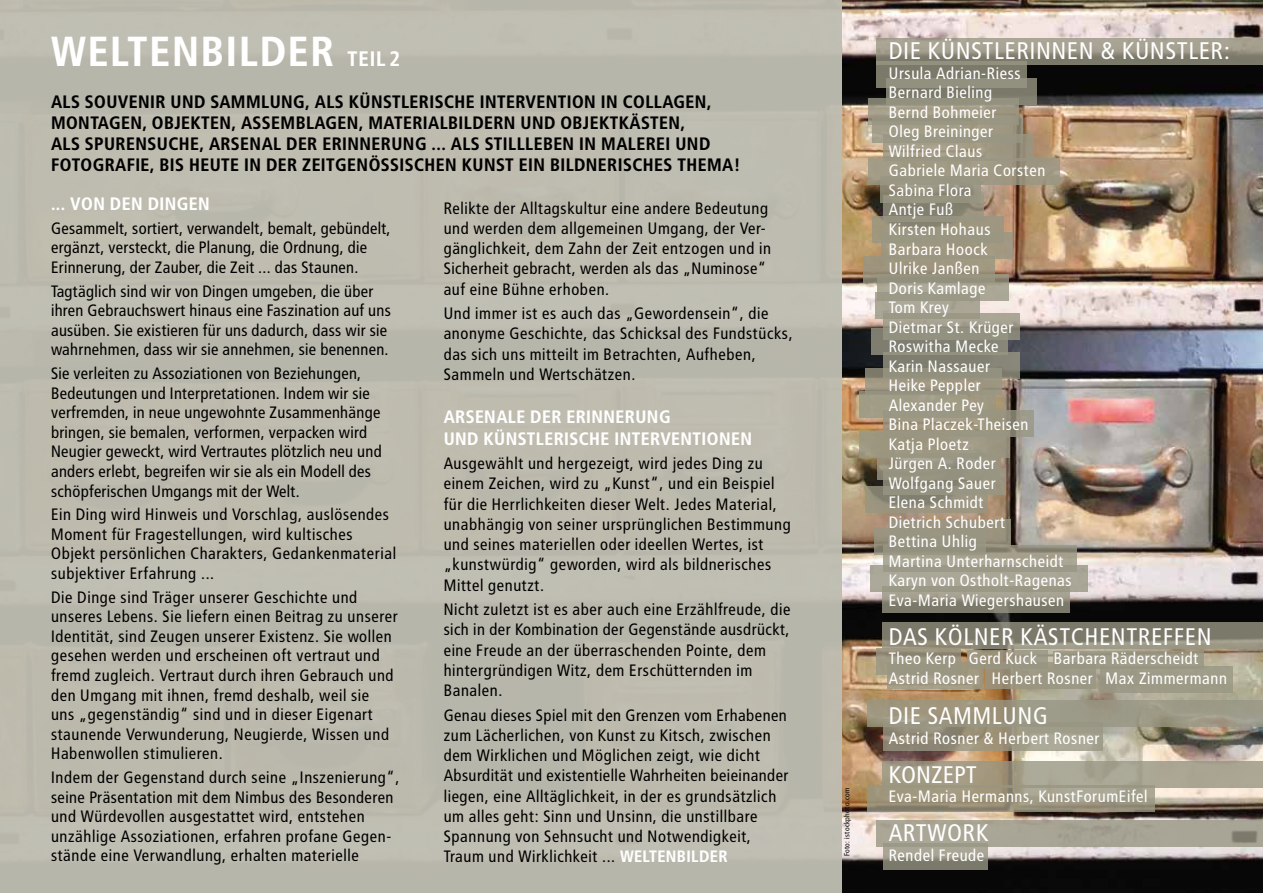
<style>
.page{position:relative;width:1263px;height:893px;background:#fff}
.page>*{position:absolute;margin:0;border:0;box-sizing:border-box;transform-origin:0 0}
.t1{font:700 42px "Transit";letter-spacing:.02em;color:#fff}
.t2{font:24px "Transit";color:#fff}
.t3{font:24px "Transit";letter-spacing:-.02em;color:#fff}
.t4{font:700 18px/21px "Transit";color:#000}
.t5{font:700 18px/21.8px "Transit";color:#fff}
.t6{font:16.5px/20.2px "Transit";color:#000}
.t7{font:16.5px/19.5px "Transit";letter-spacing:-.02em;color:#000}
.t8{font:16.5px/19.5px "Transit";color:#fff}
.t9{font:7.5px "Transit";color:#000}
.s1{font-size:21px}
.s2{font-weight:700;color:#fff}
</style>
<div class="page">
<img style="left:863px;top:0;width:400px;height:893px">
<img style="left:842px;top:0;width:21px;height:893px">
<div style="left:0;top:0;width:842px;height:893px;background:#bebbae"></div>
<svg style="left:876px;top:38px;width:387px;height:26px;background:#969282"></svg>
<svg style="left:876px;top:61px;width:151px;height:27px;background:#807f6f"></svg>
<div style="left:886px;top:79px;width:151px;height:26px;background:linear-gradient(to right,#868474,#848272)"></div>
<div style="left:868px;top:98px;width:151px;height:26px;background:#989683"></div>
<div style="left:872px;top:116px;width:151px;height:27px;background:#989683"></div>
<svg style="left:883px;top:135px;width:151px;height:23px;fill:#9c9783"></svg>
<div style="left:868px;top:158px;width:191px;height:27px;background:#9f9883"></div>
<div style="left:880px;top:176px;width:101px;height:26px;background:linear-gradient(to bottom,#a29e8b,#817d6b)"></div>
<svg style="left:883px;top:195px;width:100px;height:21px;background:#8c8876"></svg>
<div style="left:872px;top:216px;width:131px;height:26px;background:#989683"></div>
<div style="left:881px;top:232px;width:132px;height:26px;background:#989683"></div>
<div style="left:863px;top:257px;width:132px;height:26px;background:linear-gradient(to bottom,#aa9e85,#888270)"></div>
<svg style="left:877px;top:275px;width:132px;height:26px;background:#a09c8b"></svg>
<div style="left:875px;top:292px;width:104px;height:27px;background:linear-gradient(to right,#a5a292,#a4a08f)"></div>
<svg style="left:884px;top:313px;width:136px;height:27px;background:#9e9a8a"></svg>
<div style="left:872px;top:328px;width:136px;height:26px;background:linear-gradient(to right,#848273,#8c8b7b)"></div>
<div style="left:884px;top:352px;width:136px;height:26px;background:linear-gradient(to bottom,#888879,#7c7a6c)"></div>
<svg style="left:865px;top:368px;width:136px;height:27px;background:#97927e"></svg>
<div style="left:859px;top:391px;width:136px;height:26px;background:#a09c85"></div>
<div style="left:883px;top:411px;width:151px;height:26px;background:#989683"></div>
<div style="left:859px;top:431px;width:151px;height:27px;background:#989683"></div>
<div style="left:877px;top:453px;width:123px;height:26px;background:#989683"></div>
<svg style="left:883px;top:468px;width:122px;height:26px"></svg>
<svg style="left:865px;top:486px;width:123px;height:26px;background:#938e7c"></svg>
<div style="left:888px;top:520px;width:122px;height:26px;background:#989683"></div>
<div style="left:874px;top:528px;width:112px;height:26px;background:#989683"></div>
<div style="left:870px;top:565px;width:217px;height:27px;background:#aaa697"></div>
<svg style="left:882px;top:586px;width:188px;height:27px;background:#908d7c"></svg>
<svg style="left:877px;top:648px;width:84px;height:27px"></svg>
<div style="left:887px;top:663px;width:96px;height:26px;background:linear-gradient(to right,#9f9a87,#a29a81)"></div>
<div style="left:967px;top:650px;width:80px;height:19px;background:#989683"></div>
<div style="left:1053px;top:651px;width:151px;height:18px;background:#989683"></div>
<div style="left:867px;top:700px;width:396px;height:26px;background:#989683"></div>
<svg style="left:883px;top:726px;width:219px;height:25px;background:#9b9581"></svg>
<div style="left:1099px;top:667px;width:133px;height:26px;background:#989683"></div>
<div style="left:986px;top:663px;width:110px;height:26px;background:linear-gradient(to right,#999078,#9c9c8a)"></div>
<svg style="left:867px;top:785px;width:287px;height:26px;background:#9c947f"></svg>
<svg style="left:883px;top:847px;width:105px;height:23px;background:#928f80"></svg>
<svg style="left:883px;top:545px;width:193px;height:26px"></svg>
<svg style="left:883px;top:622px;width:380px;height:26px;background:#838071"></svg>
<svg style="left:883px;top:761px;width:380px;height:27px;background:#a5a08c"></svg>
<svg style="left:877px;top:821px;width:386px;height:26px;background:#a6a293"></svg>
<h1 class="t1" style="left:51px;top:26px;width:351px">WELTENBILDER <span class="s1">TEIL 2</span></h1>
<p class="t4" style="left:51px;top:91px;width:691px">ALS SOUVENIR UND SAMMLUNG, ALS KÜNSTLERISCHE INTERVENTION IN COLLAGEN, MONTAGEN, OBJEKTEN, ASSEMBLAGEN, MATERIALBILDERN UND OBJEKTKÄSTEN,<br>ALS SPURENSUCHE, ARSENAL DER ERINNERUNG ... ALS STILLLEBEN IN MALEREI UND FOTOGRAFIE, BIS HEUTE IN DER ZEITGENÖSSISCHEN KUNST EIN BILDNERISCHES THEMA!</p>
<p class="t5" style="left:51px;top:193px;width:161px">... VON DEN DINGEN</p>
<p class="t7" style="left:51px;top:218px;width:342px">Gesammelt, sortiert, verwandelt, bemalt, gebündelt, ergänzt, versteckt, die Planung, die Ordnung, die<br>Erinnerung, der Zauber, die Zeit ... das Staunen.</p>
<p class="t7" style="left:51px;top:281px;width:342px">Tagtäglich sind wir von Dingen umgeben, die über ihren Gebrauchswert hinaus eine Faszination auf uns ausüben. Sie existieren für uns dadurch, dass wir sie wahrnehmen, dass wir sie annehmen, sie benennen.</p>
<p class="t7" style="left:51px;top:364px;width:333px">Sie verleiten zu Assoziationen von Beziehungen, Bedeutungen und Interpretationen. Indem wir sie verfremden, in neue ungewohnte Zusammenhänge bringen, sie bemalen, verformen, verpacken wird Neugier geweckt, wird Vertrautes plötzlich neu und anders erlebt, begreifen wir sie als ein Modell des schöpferischen Umgangs mit der Welt.</p>
<p class="t6" style="left:51px;top:505px;width:347px;line-height:19.5px">Ein Ding wird Hinweis und Vorschlag, auslösendes Moment für Fragestellungen, wird kultisches Objekt persönlichen Charakters, Gedankenmaterial subjektiver Erfahrung ...</p>
<p class="t6" style="left:51px;top:587px;width:349px;line-height:19.5px">Die Dinge sind Träger unserer Geschichte und unseres Lebens. Sie liefern einen Beitrag zu unserer Identität, sind Zeugen unserer Existenz. Sie wollen gesehen werden und erscheinen oft vertraut und fremd zugleich. Vertraut durch ihren Gebrauch und den Umgang mit ihnen, fremd deshalb, weil sie<br>uns „gegenständig“ sind und in dieser Eigenart staunende Verwunderung, Neugierde, Wissen und Habenwollen stimulieren.</p>
<p class="t6" style="left:51px;top:768px;width:351px;line-height:19.5px">Indem der Gegenstand durch seine „Inszenierung“, seine Präsentation mit dem Nimbus des Besonderen und Würdevollen ausgestattet wird, entstehen unzählige Assoziationen, erfahren profane Gegen&shy;stände eine Verwandlung, erhalten materielle</p>
<p class="t6" style="left:444px;top:198px;width:329px">Relikte der Alltagskultur eine andere Bedeutung und werden dem allgemeinen Umgang, der Ver&shy;gänglichkeit, dem Zahn der Zeit entzogen und in Sicherheit gebracht, werden als das „Numinose“ auf eine Bühne erhoben.</p>
<p class="t6" style="left:444px;top:303px;width:351px">Und immer ist es auch das „Gewordensein“, die anonyme Geschichte, das Schicksal des Fundstücks, das sich uns mitteilt im Betrachten, Aufheben, Sammeln und Wertschätzen.</p>
<p class="t5" style="left:444px;top:406px;width:310px">ARSENALE DER ERINNERUNG<br>UND KÜNSTLERISCHE INTERVENTIONEN</p>
<p class="t6" style="left:444px;top:453px;width:349px">Ausgewählt und hergezeigt, wird jedes Ding zu einem Zeichen, wird zu „Kunst“, und ein Beispiel für die Herrlichkeiten dieser Welt. Jedes Material, unabhängig von seiner ursprünglichen Bestimmung und seines materiellen oder ideellen Wertes, ist „kunstwürdig“ geworden, wird als bildnerisches Mittel genutzt.</p>
<p class="t6" style="left:444px;top:599px;width:349px">Nicht zuletzt ist es aber auch eine Erzählfreude, die sich in der Kombination der Gegenstände ausdrückt, eine Freude an der überraschenden Pointe, dem hintergründigen Witz, dem Erschütternden im Banalen.</p>
<p class="t6" style="left:444px;top:705px;width:347px">Genau dieses Spiel mit den Grenzen vom Erhabenen zum Lächerlichen, von Kunst zu Kitsch, zwischen dem Wirklichen und Möglichen zeigt, wie dicht Absurdität und existentielle Wahrheiten beieinander liegen, eine Alltäglichkeit, in der es grundsätzlich um alles geht: Sinn und Unsinn, die unstillbare Spannung von Sehnsucht und Notwendigkeit, Traum und Wirklichkeit ... <span class="s2">WELTENBILDER</span></p>
<p class="t9" style="left:843px;top:856px;width:70px;rotate:-90deg">Foto: istockphoto.com</p>
<h2 class="t2" style="left:889px;top:37px;width:344px">DIE KÜNSTLERINNEN &amp; KÜNSTLER:</h2>
<p class="t8" style="left:889px;top:64px;width:185px">Ursula Adrian-Riess<br>Bernard Bieling<br>Bernd Bohmeier<br>Oleg Breininger<br>Wilfried Claus<br>Gabriele Maria Corsten<br>Sabina Flora<br>Antje Fuß<br>Kirsten Hohaus<br>Barbara Hoock<br>Ulrike Janßen<br>Doris Kamlage<br>Tom Krey<br>Dietmar St. Krüger<br>Roswitha Mecke<br>Karin Nassauer<br>Heike Peppler<br>Alexander Pey<br>Bina Placzek-Theisen<br>Katja Ploetz<br>Jürgen A. Roder<br>Wolfgang Sauer<br>Elena Schmidt<br>Dietrich Schubert<br>Bettina Uhlig<br>Martina Unterharnscheidt<br>Karyn von Ostholt-Ragenas<br>Eva-Maria Wiegershausen</p>
<h2 class="t2" style="left:889px;top:622px;width:325px">DAS KÖLNER KÄSTCHENTREFFEN</h2>
<p class="t8" style="left:889px;top:649px;width:340px">Theo Kerp Gerd Kuck Barbara Räderscheidt<br>Astrid Rosner Herbert Rosner Max Zimmermann</p>
<h2 class="t2" style="left:889px;top:702px;width:161px">DIE SAMMLUNG</h2>
<p class="t8" style="left:889px;top:728px;width:213px">Astrid Rosner &amp; Herbert Rosner</p>
<h2 class="t3" style="left:889px;top:760px;width:90px">KONZEPT</h2>
<p class="t8" style="left:889px;top:787px;width:261px">Eva-Maria Hermanns, KunstForumEifel</p>
<h2 class="t2" style="left:889px;top:819px;width:102px">ARTWORK</h2>
<p class="t8" style="left:889px;top:845px;width:98px">Rendel Freude</p>
</div>
